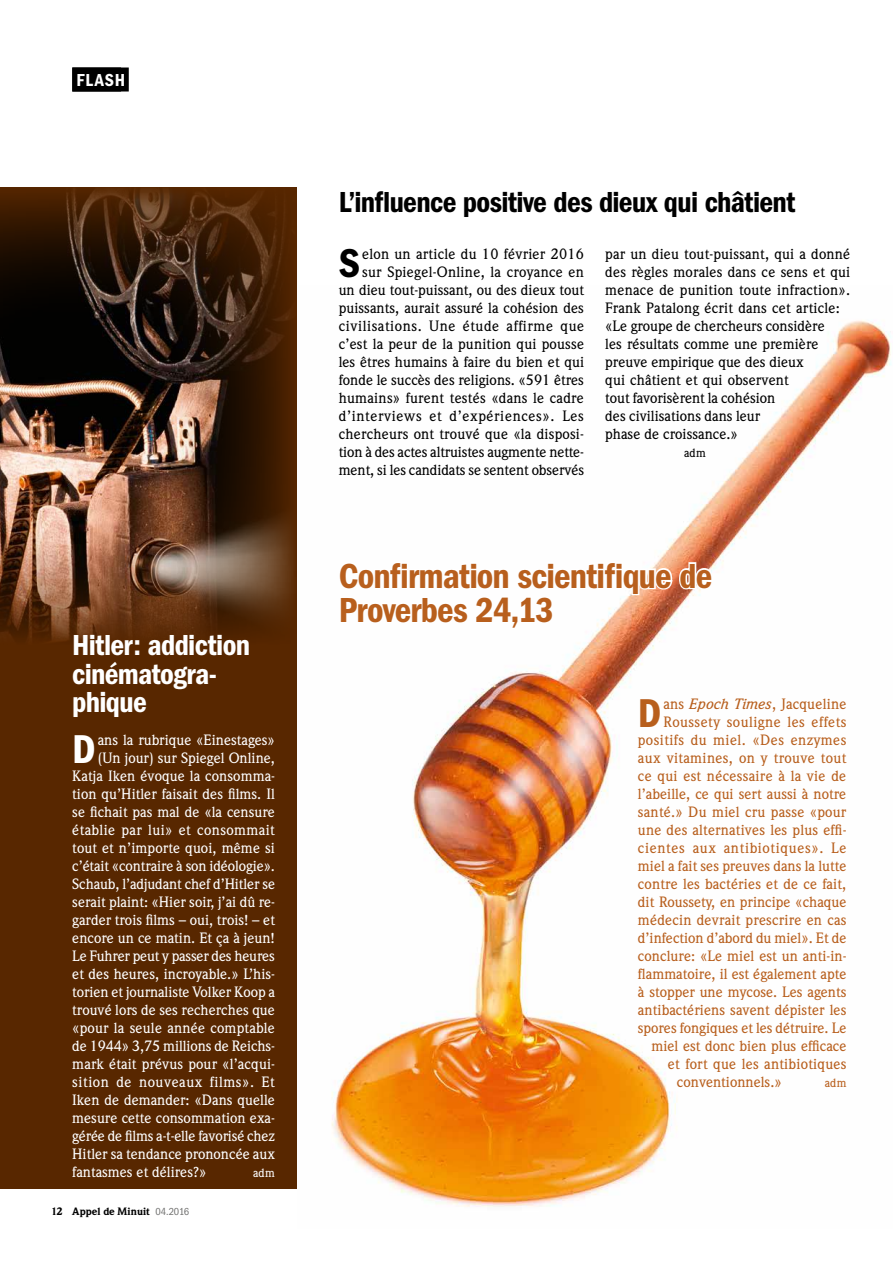
<style>
.page{position:relative;width:893px;height:1263px;background:#fff}
.page>*{position:absolute;margin:0;border:0;box-sizing:border-box;transform-origin:0 0}
.t1{font:600 condensed 41.7px "Franklin Gothic";color:#fff}
.t2{font:600 condensed 41.7px "Franklin Gothic";color:#000}
.t3{font:600 condensed 41.7px "Franklin Gothic";color:#b85f1d}
.t4{font:600 condensed 36px/34.2px "Franklin Gothic";letter-spacing:-.025em;color:#b85f1d}
.t5{font:600 condensed 30px "Franklin Gothic";letter-spacing:-.025em;color:#000}
.t6{font:600 condensed 30px/28.5px "Franklin Gothic";letter-spacing:-.025em;color:#fff}
.t7{font:600 condensed 18px "Franklin Gothic";letter-spacing:.05em;color:#fff}
.t8{font:500 14.7px/18px "Weidemann";letter-spacing:.005em;color:#000;text-align:right}
.t9{font:500 14.7px "Weidemann";color:#fff}
.t10{font:500 14.7px "Weidemann";letter-spacing:.005em;color:#b85f1d}
.t11{font:500 14.7px "Weidemann";letter-spacing:.03em;color:#b85f1d}
.t12{font:500 14.7px "Weidemann";letter-spacing:.04em;color:#b85f1d}
.t13{font:500 14.7px "Weidemann";letter-spacing:.025em;color:#fff}
.t14{font:500 14.7px "Weidemann";letter-spacing:.035em;color:#fff}
.t15{font:500 12px "Weidemann";color:#fff}
.t16{font:500 12px "Weidemann";color:#000}
.t17{font:500 12px "Weidemann";color:#b85f1d}
.t18{font:900 10.5px "Weidemann";letter-spacing:-.005em;color:#000}
.s1{font-family:"Franklin Gothic";font-weight:400;font-stretch:condensed;color:#6f6f6e}
.s2{font-style:italic}
</style>
<div class="page">
<div style="left:0;top:187px;width:297px;height:1001px;background:#582700"></div>
<img style="left:0;top:189px;width:293px;height:452px">
<img style="left:331px;top:320px;width:560px;height:887px">
<div style="left:72px;top:68px;width:57px;height:24px;background:#000"></div>
<svg style="left:337px;top:560px;width:378px;height:70px"></svg>
<p class="t7" style="left:77px;top:70px;width:50px">FLASH</p>
<p class="t7" style="left:77px;top:70px;width:42px">TITRE</p>
<h3 class="t6" style="left:72px;top:631px;width:179px">Hitler: addiction cinématogra&shy;phique</h3>
<h1 class="t1" style="left:72px;top:725px;width:25px">D</h1>
<p class="t9" style="left:98px;top:731px;width:179px">ans la rubrique «Einestages»</p>
<p class="t9" style="left:98px;top:749px;width:179px">(Un jour) sur Spiegel Online,</p>
<p class="t9" style="left:72px;top:767px;width:204px">Katja Iken évoque la consomma-</p>
<p class="t9" style="left:72px;top:785px;width:204px">tion qu’Hitler faisait des films. Il</p>
<p class="t9" style="left:72px;top:803px;width:204px">se fichait pas mal de «la censure</p>
<p class="t13" style="left:72px;top:821px;width:204px">établie par lui» et consommait</p>
<p class="t9" style="left:72px;top:839px;width:204px">tout et n’importe quoi, même si</p>
<p class="t9" style="left:72px;top:857px;width:204px">c’était «contraire à son idéologie».</p>
<p class="t9" style="left:72px;top:875px;width:204px">Schaub, l’adjudant chef d’Hitler se</p>
<p class="t9" style="left:72px;top:893px;width:204px">serait plaint: «Hier soir, j’ai dû re-</p>
<p class="t9" style="left:72px;top:911px;width:204px">garder trois films – oui, trois! – et</p>
<p class="t9" style="left:72px;top:929px;width:204px">encore un ce matin. Et ça à jeun!</p>
<p class="t9" style="left:72px;top:947px;width:204px">Le Fuhrer peut y passer des heures</p>
<p class="t9" style="left:72px;top:965px;width:204px">et des heures, incroyable.» L’his-</p>
<p class="t9" style="left:72px;top:983px;width:204px">torien et journaliste Volker Koop a</p>
<p class="t9" style="left:72px;top:1001px;width:204px">trouvé lors de ses recherches que</p>
<p class="t9" style="left:72px;top:1019px;width:204px">«pour la seule année comptable</p>
<p class="t9" style="left:72px;top:1037px;width:204px">de 1944» 3,75 millions de Reichs-</p>
<p class="t9" style="left:72px;top:1055px;width:204px">mark était prévus pour «l’acqui-</p>
<p class="t14" style="left:72px;top:1073px;width:204px">sition de nouveaux films». Et</p>
<p class="t9" style="left:72px;top:1091px;width:204px">Iken de demander: «Dans quelle</p>
<p class="t9" style="left:72px;top:1109px;width:204px">mesure cette consommation exa-</p>
<p class="t9" style="left:72px;top:1127px;width:204px">gérée de films a-t-elle favorisé chez</p>
<p class="t9" style="left:72px;top:1145px;width:204px">Hitler sa tendance prononcée aux</p>
<p class="t9" style="left:72px;top:1163px;width:136px">fantasmes et délires?»</p>
<p class="t15" style="left:253px;top:1166px;width:23px">adm</p>
<p class="t18" style="left:51px;top:1204px;width:140px">12 Appel de Minuit <span class="s1">04.2016</span></p>
<h3 class="t5" style="left:339px;top:184px;width:458px">L’influence positive des dieux qui châtient</h3>
<h1 class="t2" style="left:339px;top:239px;width:23px">S</h1>
<p class="t8" style="left:339px;top:245px;width:247px">elon un article du 10 février 2016<br>sur Spiegel-Online, la croyance en<br>un dieu tout-puissant, ou des dieux tout puissants, aurait assuré la cohésion des civilisations. Une étude affirme que c’est la peur de la punition qui pousse les êtres humains à faire du bien et qui fonde le succès des religions. «591 êtres humains» furent testés «dans le cadre d’interviews et d’expériences». Les chercheurs ont trouvé que «la disposi&shy;tion à des actes altruistes augmente nette&shy;ment, si les candidats se sentent observés</p>
<p class="t8" style="left:605px;top:245px;width:247px;text-align:left">par un dieu tout-puissant, qui a donné des règles morales dans ce sens et qui menace de punition toute infraction».<br>Frank Patalong écrit dans cet article: «Le groupe de chercheurs considère<br>les résultats comme une première preuve empirique que des dieux<br>qui châtient et qui observent<br>tout favorisèrent la cohésion<br>des civilisations dans leur<br>phase de croissance.»</p>
<p class="t16" style="left:684px;top:446px;width:23px">adm</p>
<h2 class="t4" style="left:339px;top:559px;width:375px">Confirmation scientifique de<br>Proverbes 24,13</h2>
<h1 class="t3" style="left:638px;top:689px;width:25px">D</h1>
<p class="t10" style="left:663px;top:695px;width:184px">ans <span class="s2">Epoch Times</span>, Jacqueline</p>
<p class="t11" style="left:663px;top:713px;width:184px">Roussety souligne les effets</p>
<p class="t11" style="left:638px;top:731px;width:210px">positifs du miel. «Des enzymes</p>
<p class="t10" style="left:638px;top:749px;width:210px">aux vitamines, on y trouve tout</p>
<p class="t10" style="left:638px;top:767px;width:210px">ce qui est nécessaire à la vie de</p>
<p class="t10" style="left:638px;top:785px;width:210px">l’abeille, ce qui sert aussi à notre</p>
<p class="t10" style="left:638px;top:803px;width:210px">santé.» Du miel cru passe «pour</p>
<p class="t10" style="left:638px;top:821px;width:210px">une des alternatives les plus effi-</p>
<p class="t12" style="left:638px;top:839px;width:210px">cientes aux antibiotiques». Le</p>
<p class="t10" style="left:638px;top:857px;width:210px">miel a fait ses preuves dans la lutte</p>
<p class="t10" style="left:638px;top:875px;width:210px">contre les bactéries et de ce fait,</p>
<p class="t10" style="left:638px;top:893px;width:210px">dit Roussety, en principe «chaque</p>
<p class="t10" style="left:638px;top:911px;width:210px">médecin devrait prescrire en cas</p>
<p class="t10" style="left:638px;top:929px;width:210px">d’infection d’abord du miel». Et de</p>
<p class="t10" style="left:638px;top:947px;width:210px">conclure: «Le miel est un anti-in-</p>
<p class="t10" style="left:638px;top:965px;width:210px">flammatoire, il est également apte</p>
<p class="t10" style="left:638px;top:983px;width:210px">à stopper une mycose. Les agents</p>
<p class="t10" style="left:638px;top:1001px;width:210px">antibactériens savent dépister les</p>
<p class="t10" style="left:638px;top:1019px;width:210px">spores fongiques et les détruire. Le</p>
<p class="t10" style="left:651px;top:1037px;width:197px">miel est donc bien plus efficace</p>
<p class="t10" style="left:668px;top:1055px;width:180px">et fort que les antibiotiques</p>
<p class="t10" style="left:677px;top:1073px;width:106px">conventionnels.»</p>
<p class="t17" style="left:825px;top:1076px;width:23px">adm</p>
</div>
